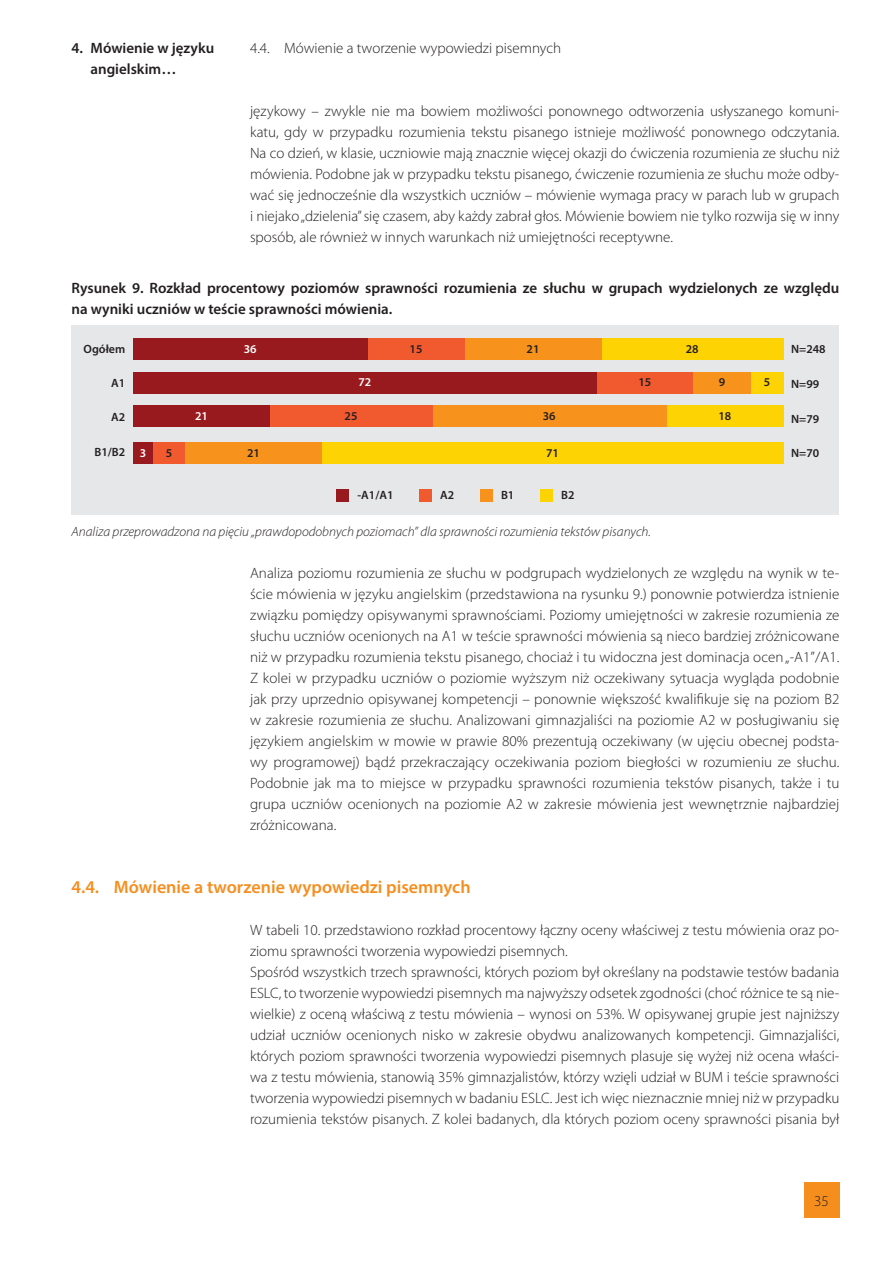
<style>
.page{position:relative;width:893px;height:1263px;background:#fff}
.page>*{position:absolute;margin:0;border:0;box-sizing:border-box;transform-origin:0 0}
.t1{font:600 18px "Myriad Pro";color:#f68e1e}
.t2{font:300 15px/21px "Myriad Pro";color:#231f20;text-align:justify}
.t3{font:600 15px/21px "Myriad Pro";color:#231f20}
.t4{font:italic 300 13.5px "Myriad Pro";color:#231f20}
.t5{font:600 12px "Myriad Pro";color:#231f20}
.t6{font:600 12px "Myriad Pro";color:#fff}
</style>
<div class="page">
<div style="left:804px;top:1182px;width:35px;height:36px;background:#f68e1e"></div>
<div style="left:71px;top:326px;width:768px;height:189px;background:#e6e7e9"></div>
<div style="left:540px;top:489px;width:13px;height:13px;background:#fed304"></div>
<div style="left:480px;top:489px;width:13px;height:13px;background:#f7931d"></div>
<div style="left:419px;top:489px;width:13px;height:13px;background:#f1592f"></div>
<div style="left:336px;top:489px;width:13px;height:13px;background:#981a1e"></div>
<div style="left:322px;top:442px;width:461px;height:22px;background:#fed304"></div>
<div style="left:185px;top:442px;width:137px;height:22px;background:#f7931d"></div>
<div style="left:153px;top:442px;width:32px;height:22px;background:#f1592f"></div>
<div style="left:133px;top:442px;width:20px;height:22px;background:#981a1e"></div>
<div style="left:666px;top:405px;width:117px;height:22px;background:#fed304"></div>
<div style="left:432px;top:405px;width:234px;height:22px;background:#f7931d"></div>
<div style="left:270px;top:405px;width:162px;height:22px;background:#f1592f"></div>
<div style="left:133px;top:405px;width:137px;height:22px;background:#981a1e"></div>
<div style="left:751px;top:372px;width:32px;height:21px;background:#fed304"></div>
<div style="left:693px;top:372px;width:58px;height:21px;background:#f7931d"></div>
<div style="left:597px;top:372px;width:96px;height:21px;background:#f1592f"></div>
<div style="left:133px;top:372px;width:464px;height:21px;background:#981a1e"></div>
<div style="left:601px;top:338px;width:182px;height:22px;background:#fed304"></div>
<div style="left:465px;top:338px;width:136px;height:22px;background:#f7931d"></div>
<div style="left:367px;top:338px;width:98px;height:22px;background:#f1592f"></div>
<div style="left:133px;top:338px;width:234px;height:22px;background:#981a1e"></div>
<p class="t3" style="left:71px;top:37px;width:144px">4. Mówienie w języku</p>
<p class="t2" style="left:250px;top:37px;width:313px">4.4. Mówienie a tworzenie wypowiedzi pisemnych</p>
<p class="t3" style="left:91px;top:58px;width:87px">angielskim…</p>
<p class="t2" style="left:250px;top:100px;width:591px">językowy – zwykle nie ma bowiem możliwości ponownego odtworzenia usłyszanego komuni&shy;katu, gdy w przypadku rozumienia tekstu pisanego istnieje możliwość ponownego odczytania.<br>Na co dzień, w klasie, uczniowie mają znacznie więcej okazji do ćwiczenia rozumienia ze słuchu niż mówienia. Podobne jak w przypadku tekstu pisanego, ćwiczenie rozumienia ze słuchu może odby&shy;wać się jednocześnie dla wszystkich uczniów – mówienie wymaga pracy w parach lub w grupach i niejako „dzielenia” się czasem, aby każdy zabrał głos. Mówienie bowiem nie tylko rozwija się w inny sposób, ale również w innych warunkach niż umiejętności receptywne.</p>
<p class="t3" style="left:71px;top:277px;width:769px">Rysunek 9. Rozkład procentowy poziomów sprawności rozumienia ze słuchu w grupach wydzielonych ze względu na wyniki uczniów w teście sprawności mówienia.</p>
<p class="t5" style="left:84px;top:341px;width:43px">Ogółem</p>
<p class="t5" style="left:111px;top:375px;width:16px">A1</p>
<p class="t5" style="left:111px;top:410px;width:16px">A2</p>
<p class="t5" style="left:95px;top:444px;width:32px">B1/B2</p>
<p class="t6" style="left:195px;top:408px;width:14px">21</p>
<p class="t6" style="left:244px;top:341px;width:14px">36</p>
<p class="t6" style="left:358px;top:374px;width:14px">72</p>
<p class="t5" style="left:410px;top:341px;width:14px">15</p>
<p class="t5" style="left:527px;top:341px;width:14px">21</p>
<p class="t5" style="left:686px;top:341px;width:14px">28</p>
<p class="t5" style="left:638px;top:374px;width:14px">15</p>
<p class="t5" style="left:719px;top:374px;width:8px">9</p>
<p class="t5" style="left:764px;top:374px;width:8px">5</p>
<p class="t5" style="left:345px;top:408px;width:14px">25</p>
<p class="t5" style="left:543px;top:408px;width:14px">36</p>
<p class="t5" style="left:718px;top:408px;width:14px">18</p>
<p class="t6" style="left:140px;top:445px;width:8px">3</p>
<p class="t5" style="left:166px;top:445px;width:8px">5</p>
<p class="t5" style="left:247px;top:445px;width:14px">21</p>
<p class="t5" style="left:546px;top:445px;width:14px">71</p>
<p class="t5" style="left:358px;top:487px;width:37px">-A1/A1</p>
<p class="t5" style="left:440px;top:487px;width:16px">A2</p>
<p class="t5" style="left:501px;top:487px;width:15px">B1</p>
<p class="t5" style="left:561px;top:487px;width:15px">B2</p>
<p class="t5" style="left:791px;top:342px;width:36px">N=248</p>
<p class="t5" style="left:791px;top:376px;width:30px">N=99</p>
<p class="t5" style="left:791px;top:411px;width:30px">N=79</p>
<p class="t5" style="left:791px;top:446px;width:30px">N=70</p>
<p class="t4" style="left:71px;top:524px;width:581px">Analiza przeprowadzona na pięciu „prawdopodobnych poziomach” dla sprawności rozumienia tekstów pisanych.</p>
<p class="t2" style="left:250px;top:562px;width:591px">Analiza poziomu rozumienia ze słuchu w podgrupach wydzielonych ze względu na wynik w te&shy;ście mówienia w języku angielskim (przedstawiona na rysunku 9.) ponownie potwierdza istnienie związku pomiędzy opisywanymi sprawnościami. Poziomy umiejętności w zakresie rozumienia ze słuchu uczniów ocenionych na A1 w teście sprawności mówienia są nieco bardziej zróżnicowane niż w przypadku rozumienia tekstu pisanego, chociaż i tu widoczna jest dominacja ocen „-A1”/A1.<br>Z kolei w przypadku uczniów o poziomie wyższym niż oczekiwany sytuacja wygląda podobnie jak przy uprzednio opisywanej kompetencji – ponownie większość kwalifikuje się na poziom B2 w zakresie rozumienia ze słuchu. Analizowani gimnazjaliści na poziomie A2 w posługiwaniu się językiem angielskim w mowie w prawie 80% prezentują oczekiwany (w ujęciu obecnej podsta&shy;wy programowej) bądź przekraczający oczekiwania poziom biegłości w rozumieniu ze słuchu.<br>Podobnie jak ma to miejsce w przypadku sprawności rozumienia tekstów pisanych, także i tu grupa uczniów ocenionych na poziomie A2 w zakresie mówienia jest wewnętrznie najbardziej zróżnicowana.</p>
<p class="t1" style="left:71px;top:875px;width:401px">4.4. Mówienie a tworzenie wypowiedzi pisemnych</p>
<p class="t2" style="left:250px;top:919px;width:591px;text-align:left">W tabeli 10. przedstawiono rozkład procentowy łączny oceny właściwej z testu mówienia oraz po&shy;ziomu sprawności tworzenia wypowiedzi pisemnych.<br>Spośród wszystkich trzech sprawności, których poziom był określany na podstawie testów badania ESLC, to tworzenie wypowiedzi pisemnych ma najwyższy odsetek zgodności (choć różnice te są nie&shy;wielkie) z oceną właściwą z testu mówienia – wynosi on 53%. W opisywanej grupie jest najniższy udział uczniów ocenionych nisko w zakresie obydwu analizowanych kompetencji. Gimnazjaliści, których poziom sprawności tworzenia wypowiedzi pisemnych plasuje się wyżej niż ocena właści&shy;wa z testu mówienia, stanowią 35% gimnazjalistów, którzy wzięli udział w BUM i teście sprawności tworzenia wypowiedzi pisemnych w badaniu ESLC. Jest ich więc nieznacznie mniej niż w przypadku rozumienia tekstów pisanych. Z kolei badanych, dla których poziom oceny sprawności pisania był</p>
<p class="t2" style="left:814px;top:1190px;width:16px">35</p>
</div>
